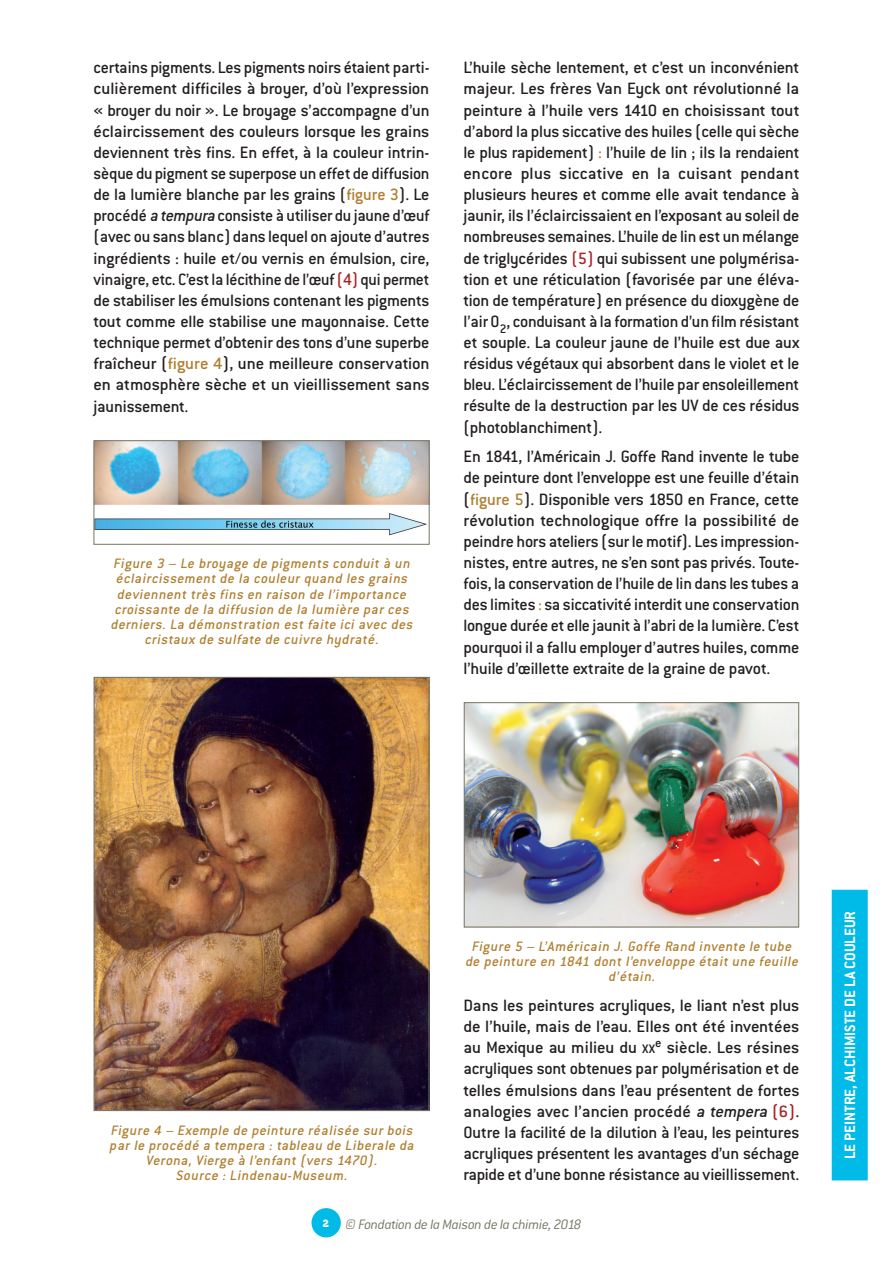
<style>
.page{position:relative;width:893px;height:1263px;background:#fff}
.page>*{position:absolute;margin:0;border:0;box-sizing:border-box;transform-origin:0 0}
.t1{font:500 18px/21.1px "Conduit ITC";letter-spacing:-.01em;color:#231f20;text-align:justify}
.t2{font:700 16.5px "Conduit ITC";color:#fff}
.t3{font:italic 500 15px/15.1px "Conduit ITC";color:#b07f2f;text-align:center}
.t4{font:italic 300 15px "Conduit ITC";letter-spacing:-.025em;color:#767562}
.s1{color:#b07f2f}
.s2{font-style:italic}
.s3{color:#a72427}
.s4{font-size:13.5px}
</style>
<div class="page">
<div style="left:311px;top:1208px;width:30px;height:29px;background:#00bbe7;border-radius:50%"></div>
<div style="left:832px;top:890px;width:36px;height:290px;background:#00bbe7"></div>
<img style="left:96px;top:442px;width:332px;height:93px">
<div style="left:94px;top:440px;width:336px;height:105px;border:1px solid #767562"></div>
<img style="left:96px;top:679px;width:331px;height:430px">
<div style="left:94px;top:677px;width:335px;height:434px;border:1px solid #767562"></div>
<img style="left:466px;top:704px;width:331px;height:221px">
<div style="left:464px;top:702px;width:335px;height:225px;border:1px solid #767562"></div>
<p class="t1" style="left:94px;top:57px;width:338px">certains pigments. Les pigments noirs étaient parti&shy;culièrement difficiles à broyer, d’où l’expression « broyer du noir ». Le broyage s’accompagne d’un éclaircissement des couleurs lorsque les grains deviennent très fins. En effet, à la couleur intrin&shy;sèque du pigment se superpose un effet de diffusion de la lumière blanche par les grains (<span class="s1">figure 3</span>). Le procédé <span class="s2">atempura</span> consiste à utiliser du jaune d’œuf (avec ou sans blanc) dans lequel on ajoute d’autres ingrédients : huile et/ou vernis en émulsion, cire, vinaigre, etc. C’est la lécithine de l’œuf <span class="s3">(4)</span> qui permet de stabiliser les émulsions contenant les pigments tout comme elle stabilise une mayonnaise. Cette technique permet d’obtenir des tons d’une superbe fraîcheur (<span class="s1">figure 4</span>), une meilleure conservation en atmosphère sèche et un vieillissement sans jaunissement.</p>
<p class="t3" style="left:110px;top:556px;width:306px">Figure 3 – Le broyage de pigments conduit à un éclaircissement de la couleur quand les grains deviennent très fins en raison de l’importance croissante de la diffusion de la lumière par ces derniers. La démonstration est faite ici avec des cristaux de sulfate de cuivre hydraté.</p>
<p class="t1" style="left:463px;top:57px;width:338px">L’huile sèche lentement, et c’est un inconvénient majeur. Les frères Van Eyck ont révolutionné la peinture à l’huile vers 1410 en choisissant tout d’abord la plus siccative des huiles (celle qui sèche le plus rapidement) <span class="s1">:</span> l’huile de lin ; ils la rendaient encore plus siccative en la cuisant pendant plusieurs heures et comme elle avait tendance à jaunir, ils l’éclaircissaient en l’exposant au soleil de nombreuses semaines. L’huile de lin est un mélange de triglycérides <span class="s3">(5)</span> qui subissent une polymérisa&shy;tion et une réticulation (favorisée par une éléva&shy;tion de température) en présence du dioxygène de l’air O<sub>2</sub>, conduisant à la formation d’un film résistant et souple. La couleur jaune de l’huile est due aux résidus végétaux qui absorbent dans le violet et le bleu. L’éclaircissement de l’huile par ensoleillement résulte de la destruction par les UV de ces résidus (photoblanchiment).</p>
<p class="t1" style="left:463px;top:446px;width:337px">En 1841, l’Américain J. Goffe Rand invente le tube de peinture dont l’enveloppe est une feuille d’étain (<span class="s1">figure 5</span>). Disponible vers 1850 en France, cette révolution technologique offre la possibilité de peindre hors ateliers (sur le motif). Les impression&shy;nistes, entre autres, ne s’en sont pas privés. Toute&shy;fois, la conservation de l’huile de lin dans les tubes a des limites <span class="s1">:</span> sa siccativité interdit une conservation longue durée et elle jaunit à l’abri de la lumière. C’est pourquoi il a fallu employer d’autres huiles, comme l’huile d’œillette extraite de la graine de pavot.</p>
<p class="t3" style="left:109px;top:1122px;width:309px">Figure 4 – Exemple de peinture réalisée sur bois par le procédé a tempera : tableau de Liberale da Verona, Vierge à l’enfant (vers 1470).<br>Source : Lindenau-Museum.</p>
<p class="t3" style="left:465px;top:939px;width:337px">Figure 5 – L’Américain J. Goffe Rand invente le tube de peinture en 1841 dont l’enveloppe était une feuille d’étain.</p>
<p class="t1" style="left:463px;top:995px;width:337px">Dans les peintures acryliques, le liant n’est plus de l’huile, mais de l’eau. Elles ont été inventées au Mexique au milieu du <span class="s4">xx</span><sup>e</sup> siècle. Les résines acryliques sont obtenues par polymérisation et de telles émulsions dans l’eau présentent de fortes analogies avec l’ancien procédé <span class="s2">a tempera</span><span class="s3">(6)</span>.<br>Outre la facilité de la dilution à l’eau, les peintures acryliques présentent les avantages d’un séchage rapide et d’une bonne résistance au vieillissement.</p>
<p class="t4" style="left:323px;top:1216px;width:260px"><sup>2</sup> © Fondation de la Maison de la chimie, 2018</p>
<p class="t2" style="left:840px;top:1159px;width:250px;rotate:-90deg">Le peintre, alchimiste de la couleur</p>
</div>
